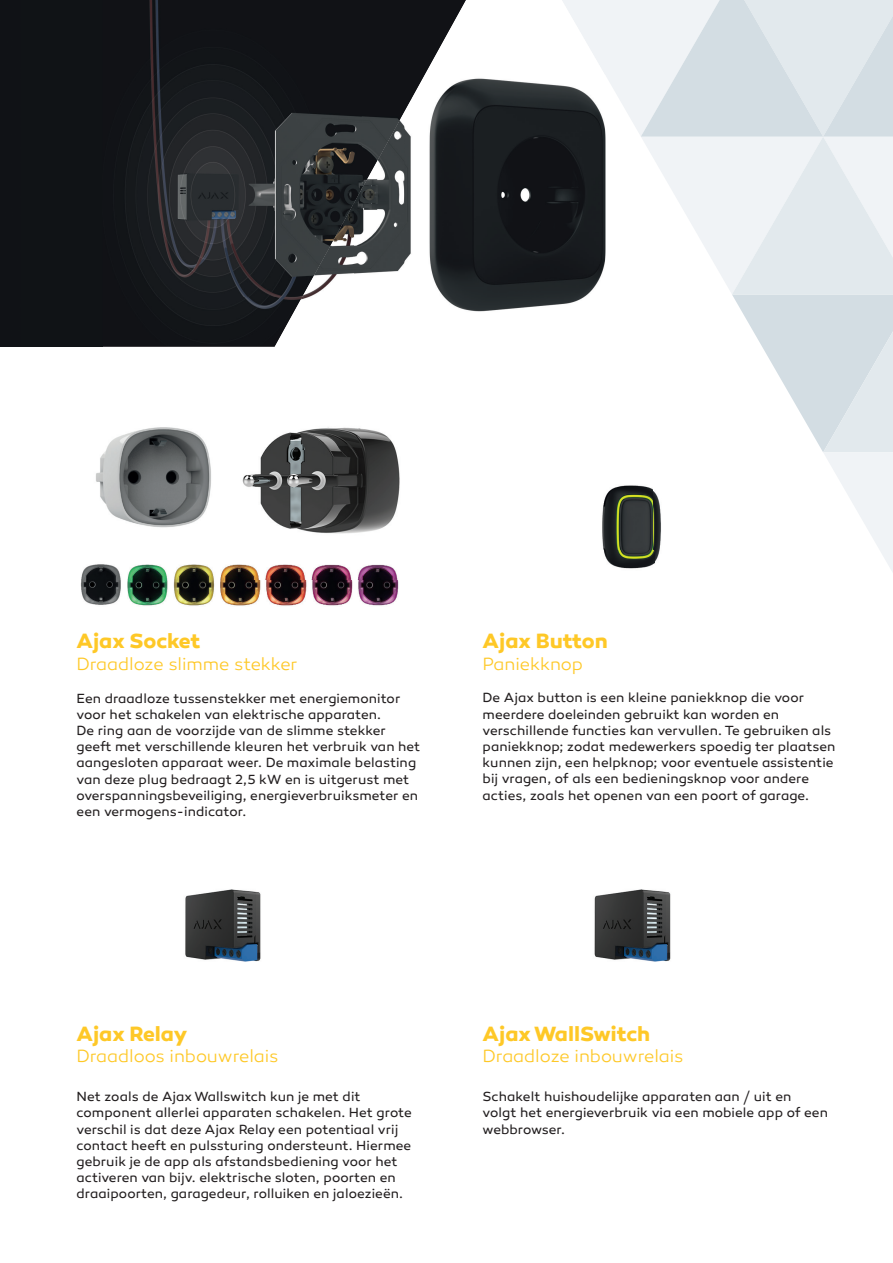
<style>
.page{position:relative;width:893px;height:1263px;background:#fff}
.page>*{position:absolute;margin:0;border:0;box-sizing:border-box;transform-origin:0 0}
.t1{font:700 21px "Canaro";color:#fec827}
.t2{font:300 18px "Canaro";letter-spacing:-.005em;color:#fec827}
.t3{font:13.5px/16.2px "Canaro";letter-spacing:.005em;color:#231f20}
</style>
<div class="page">
<svg style="left:605px;top:0;width:288px;height:572px"></svg>
<div style="left:0;top:0;width:102px;height:347px;background:#101316"></div>
<img style="left:96px;top:427px;width:115px;height:101px">
<img style="left:242px;top:427px;width:158px;height:107px">
<img style="left:185px;top:889px;width:76px;height:73px">
<img style="left:594px;top:889px;width:77px;height:73px">
<img style="left:602px;top:456px;width:139px;height:116px">
<img style="left:81px;top:564px;width:318px;height:42px">
<img style="left:404px;top:78px;width:201px;height:234px">
<img style="left:362px;top:189px;width:42px;height:84px">
<img style="left:102px;top:0;width:260px;height:298px">
<img style="left:362px;top:0;width:104px;height:99px">
<img style="left:362px;top:99px;width:49px;height:90px">
<img style="left:102px;top:297px;width:200px;height:50px">
<h1 class="t1" style="left:77px;top:628px;width:125px">Ajax Socket</h1>
<h2 class="t2" style="left:77px;top:653px;width:223px">Draadloze slimme stekker</h2>
<p class="t3" style="left:77px;top:690px;width:345px">Een draadloze tussenstekker met energiemonitor voor het schakelen van elektrische apparaten.<br>De ring aan de voorzijde van de slimme stekker geeft met verschillende kleuren het verbruik van het aangesloten apparaat weer. De maximale belasting van deze plug bedraagt 2,5 kW en is uitgerust met overspanningsbeveiliging, energieverbruiksmeter en een vermogens-indicator.</p>
<h1 class="t1" style="left:483px;top:628px;width:127px">Ajax Button</h1>
<h2 class="t2" style="left:483px;top:653px;width:102px">Paniekknop</h2>
<p class="t3" style="left:483px;top:690px;width:354px">De Ajax button is een kleine paniekknop die voor meerdere doeleinden gebruikt kan worden en verschillende functies kan vervullen. Te gebruiken als paniekknop; zodat medewerkers spoedig ter plaatsen kunnen zijn, een helpknop; voor eventuele assistentie bij vragen, of als een bedieningsknop voor andere acties, zoals het openen van een poort of garage.</p>
<h1 class="t1" style="left:77px;top:1020px;width:112px">Ajax Relay</h1>
<h2 class="t2" style="left:77px;top:1046px;width:203px">Draadloos inbouwrelais</h2>
<p class="t3" style="left:77px;top:1088px;width:337px">Net zoals de Ajax Wallswitch kun je met dit component allerlei apparaten schakelen. Het grote verschil is dat deze Ajax Relay een potentiaal vrij contact heeft en pulssturing ondersteunt. Hiermee gebruik je de app als afstandsbediening voor het activeren van bijv. elektrische sloten, poorten en draaipoorten, garagedeur, rolluiken en jaloezieën.</p>
<h1 class="t1" style="left:483px;top:1020px;width:169px">Ajax WallSwitch</h1>
<h2 class="t2" style="left:483px;top:1046px;width:202px">Draadloze inbouwrelais</h2>
<p class="t3" style="left:483px;top:1088px;width:347px">Schakelt huishoudelijke apparaten aan / uit en volgt het energieverbruik via een mobiele app of een webbrowser.</p>
</div>
